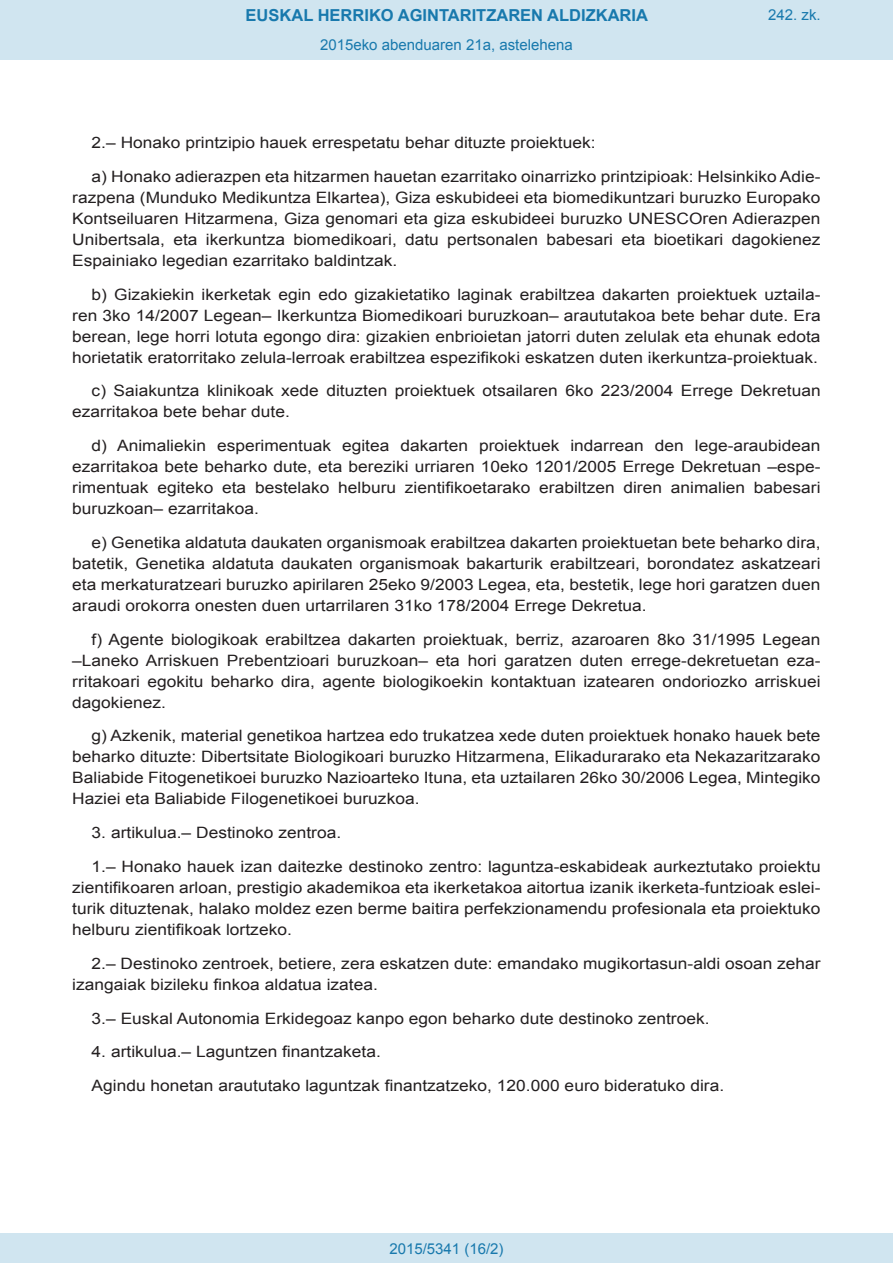
<style>
.page{position:relative;width:893px;height:1263px;background:#fff}
.page>*{position:absolute;margin:0;border:0;box-sizing:border-box;transform-origin:0 0}
.t1{font:700 16.5px "Arial";color:#1879ad}
.BOPVDetalle{font:15.6px/21px "Arial";color:#231f20;text-align:justify;scale:1.11 1}
.Paginacion_Centro{font:15px "Arial";color:#1879ad}
</style>
<div class="page">
<div style="left:0;top:0;width:893px;height:60px;background:#d0e5f0"></div>
<div style="left:0;top:1233px;width:893px;height:30px;background:#d0e5f0"></div>
<p class="t1" style="left:246px;top:4px;width:404px">EUSKAL HERRIKO AGINTARITZAREN ALDIZKARIA</p>
<p class="Paginacion_Centro" style="left:320px;top:35px;width:254px">2015eko abenduaren 21a, astelehena</p>
<p class="Paginacion_Centro" style="left:768px;top:5px;width:54px">242. zk.</p>
<p class="BOPVDetalle" style="left:92px;top:132px;width:455px">2.– Honako printzipio hauek errespetatu behar dituzte proiektuek:</p>
<p class="BOPVDetalle" style="left:72px;top:166px;width:676px;text-indent:19px">a) Honako adierazpen eta hitzarmen hauetan ezarritako oinarrizko printzipioak: Helsinkiko Adie&shy;razpena (Munduko Medikuntza Elkartea), Giza eskubideei eta biomedikuntzari buruzko Europako Kontseiluaren Hitzarmena, Giza genomari eta giza eskubideei buruzko UNESCOren Adierazpen Unibertsala, eta ikerkuntza biomedikoari, datu pertsonalen babesari eta bioetikari dagokienez Espainiako legedian ezarritako baldintzak.</p>
<p class="BOPVDetalle" style="left:72px;top:284px;width:676px;text-indent:19px">b) Gizakiekin ikerketak egin edo gizakietatiko laginak erabiltzea dakarten proiektuek uztaila&shy;ren 3ko 14/2007 Legean– Ikerkuntza Biomedikoari buruzkoan– araututakoa bete behar dute. Era berean, lege horri lotuta egongo dira: gizakien enbrioietan jatorri duten zelulak eta ehunak edota horietatik eratorritako zelula-lerroak erabiltzea espezifikoki eskatzen duten ikerkuntza-proiektuak.</p>
<p class="BOPVDetalle" style="left:72px;top:381px;width:676px;text-indent:19px">c) Saiakuntza klinikoak xede dituzten proiektuek otsailaren 6ko 223/2004 Errege Dekretuan ezarritakoa bete behar dute.</p>
<p class="BOPVDetalle" style="left:72px;top:435px;width:676px;text-indent:19px">d) Animaliekin esperimentuak egitea dakarten proiektuek indarrean den lege-araubidean ezarritakoa bete beharko dute, eta bereziki urriaren 10eko 1201/2005 Errege Dekretuan –espe&shy;rimentuak egiteko eta bestelako helburu zientifikoetarako erabiltzen diren animalien babesari buruzkoan– ezarritakoa.</p>
<p class="BOPVDetalle" style="left:72px;top:532px;width:676px;text-indent:19px">e) Genetika aldatuta daukaten organismoak erabiltzea dakarten proiektuetan bete beharko dira, batetik, Genetika aldatuta daukaten organismoak bakarturik erabiltzeari, borondatez askatzeari eta merkaturatzeari buruzko apirilaren 25eko 9/2003 Legea, eta, bestetik, lege hori garatzen duen araudi orokorra onesten duen urtarrilaren 31ko 178/2004 Errege Dekretua.</p>
<p class="BOPVDetalle" style="left:72px;top:629px;width:676px;text-indent:19px">f) Agente biologikoak erabiltzea dakarten proiektuak, berriz, azaroaren 8ko 31/1995 Legean –Laneko Arriskuen Prebentzioari buruzkoan– eta hori garatzen duten errege-dekretuetan eza&shy;rritakoari egokitu beharko dira, agente biologikoekin kontaktuan izatearen ondoriozko arriskuei dagokienez.</p>
<p class="BOPVDetalle" style="left:72px;top:726px;width:676px;text-indent:19px">g) Azkenik, material genetikoa hartzea edo trukatzea xede duten proiektuek honako hauek bete beharko dituzte: Dibertsitate Biologikoari buruzko Hitzarmena, Elikadurarako eta Nekazaritzarako Baliabide Fitogenetikoei buruzko Nazioarteko Ituna, eta uztailaren 26ko 30/2006 Legea, Mintegiko Haziei eta Baliabide Filogenetikoei buruzkoa.</p>
<p class="BOPVDetalle" style="left:92px;top:822px;width:226px">3. artikulua.– Destinoko zentroa.</p>
<p class="BOPVDetalle" style="left:72px;top:856px;width:676px;text-indent:19px">1.– Honako hauek izan daitezke destinoko zentro: laguntza-eskabideak aurkeztutako proiektu zientifikoaren arloan, prestigio akademikoa eta ikerketakoa aitortua izanik ikerketa-funtzioak eslei&shy;turik dituztenak, halako moldez ezen berme baitira perfekzionamendu profesionala eta proiektuko helburu zientifikoak lortzeko.</p>
<p class="BOPVDetalle" style="left:72px;top:953px;width:676px;text-indent:19px">2.– Destinoko zentroek, betiere, zera eskatzen dute: emandako mugikortasun-aldi osoan zehar izangaiak bizileku finkoa aldatua izatea.</p>
<p class="BOPVDetalle" style="left:92px;top:1008px;width:558px">3.– Euskal Autonomia Erkidegoaz kanpo egon beharko dute destinoko zentroek.</p>
<p class="BOPVDetalle" style="left:92px;top:1041px;width:262px">4. artikulua.– Laguntzen finantzaketa.</p>
<p class="BOPVDetalle" style="left:92px;top:1075px;width:571px">Agindu honetan araututako laguntzak finantzatzeko, 120.000 euro bideratuko dira.</p>
<p class="Paginacion_Centro" style="left:389px;top:1238px;width:116px">2015/5341 (16/2)</p>
</div>
